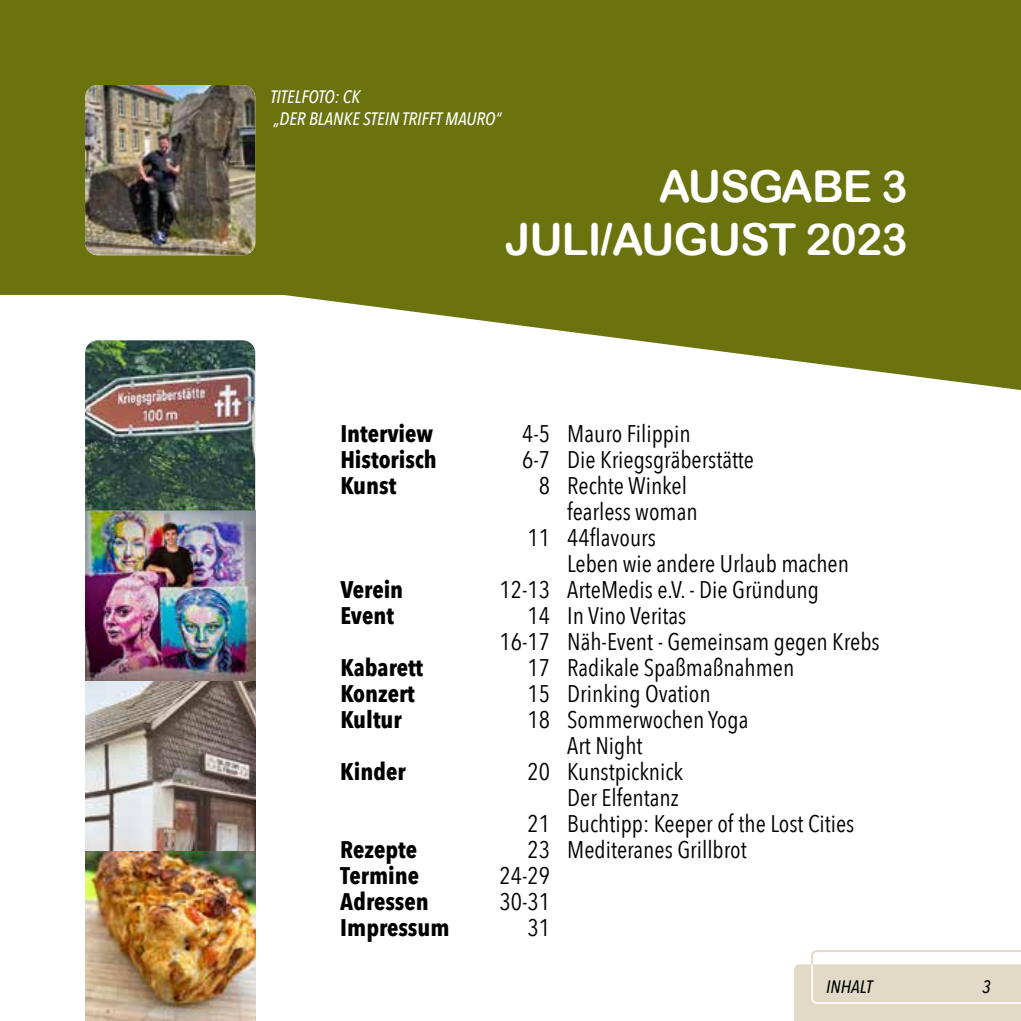
<style>
.page{position:relative;width:1021px;height:1021px;background:#fff}
.page>*{position:absolute;margin:0;border:0;box-sizing:border-box;transform-origin:0 0}
.t1{font:44px/52.8px "Arial Rounded MT Bold";letter-spacing:-.02em;color:#fff;text-align:right}
.t2{font:24px/26px "Avenir Next Condensed";color:#000}
.t3{font:700 24px "Avenir Next Condensed";color:#000}
.t4{font:italic 500 18px/21.6px "Avenir Next Condensed";color:#fff}
.t5{font:italic 500 18px "Avenir Next Condensed";color:#000}
</style>
<div class="page">
<svg style="left:0;top:0;width:1020px;height:390px;background:#808731"></svg>
<img style="left:85px;top:85px;width:170px;height:170px">
<img style="left:85px;top:340px;width:170px;height:680px">
<svg style="left:794px;top:950px;width:226px;height:70px"></svg>
<p class="t4" style="left:270px;top:86px;width:233px">TITELFOTO: CK<br>„DER BLANKE STEIN TRIFFT MAURO“</p>
<h1 class="t1" style="left:505px;top:160px;width:404px">AUSGABE 3<br>JULI/AUGUST 2023</h1>
<p class="t3" style="left:340px;top:418px;width:94px">Interview</p>
<p class="t2" style="left:522px;top:419px;width:170px">4-5 Mauro Filippin</p>
<p class="t3" style="left:340px;top:444px;width:98px">Historisch</p>
<p class="t2" style="left:522px;top:445px;width:233px">6-7 Die Kriegsgräberstätte</p>
<p class="t3" style="left:340px;top:470px;width:57px">Kunst</p>
<p class="t2" style="left:539px;top:471px;width:150px">8 Rechte Winkel</p>
<p class="t2" style="left:567px;top:497px;width:132px">fearless woman</p>
<p class="t2" style="left:527px;top:523px;width:130px">11 44flavours</p>
<p class="t2" style="left:567px;top:549px;width:283px">Leben wie andere Urlaub machen</p>
<p class="t3" style="left:340px;top:574px;width:64px">Verein</p>
<p class="t2" style="left:499px;top:575px;width:321px">12-13 ArteMedis e.V. - Die Gründung</p>
<p class="t3" style="left:340px;top:600px;width:55px">Event</p>
<p class="t2" style="left:499px;top:601px;width:381px;text-indent:28px">14 In Vino Veritas<br>16-17 Näh-Event - Gemeinsam gegen Krebs</p>
<p class="t3" style="left:340px;top:652px;width:84px">Kabarett</p>
<p class="t2" style="left:527px;top:653px;width:268px">17 Radikale Spaßmaßnahmen</p>
<p class="t3" style="left:340px;top:678px;width:76px">Konzert</p>
<p class="t2" style="left:527px;top:679px;width:184px">15 Drinking Ovation</p>
<p class="t3" style="left:340px;top:704px;width:63px">Kultur</p>
<p class="t2" style="left:567px;top:705px;width:183px;text-indent:-40px">18 Sommerwochen Yoga<br>Art Night</p>
<p class="t3" style="left:340px;top:756px;width:67px">Kinder</p>
<p class="t2" style="left:527px;top:757px;width:157px">20 Kunstpicknick</p>
<p class="t2" style="left:567px;top:783px;width:113px">Der Elfentanz</p>
<p class="t2" style="left:527px;top:809px;width:328px">21 Buchtipp: Keeper of the Lost Cities</p>
<p class="t3" style="left:340px;top:834px;width:78px">Rezepte</p>
<p class="t2" style="left:527px;top:835px;width:221px">23 Mediteranes Grillbrot</p>
<p class="t3" style="left:340px;top:860px;width:80px">Termine</p>
<p class="t2" style="left:499px;top:861px;width:52px">24-29</p>
<p class="t3" style="left:340px;top:886px;width:90px">Adressen</p>
<p class="t2" style="left:499px;top:887px;width:52px">30-31</p>
<p class="t3" style="left:340px;top:912px;width:111px">Impressum</p>
<p class="t2" style="left:527px;top:913px;width:24px">31</p>
<p class="t5" style="left:826px;top:975px;width:48px">INHALT</p>
<p class="t5" style="left:982px;top:975px;width:10px">3</p>
</div>
